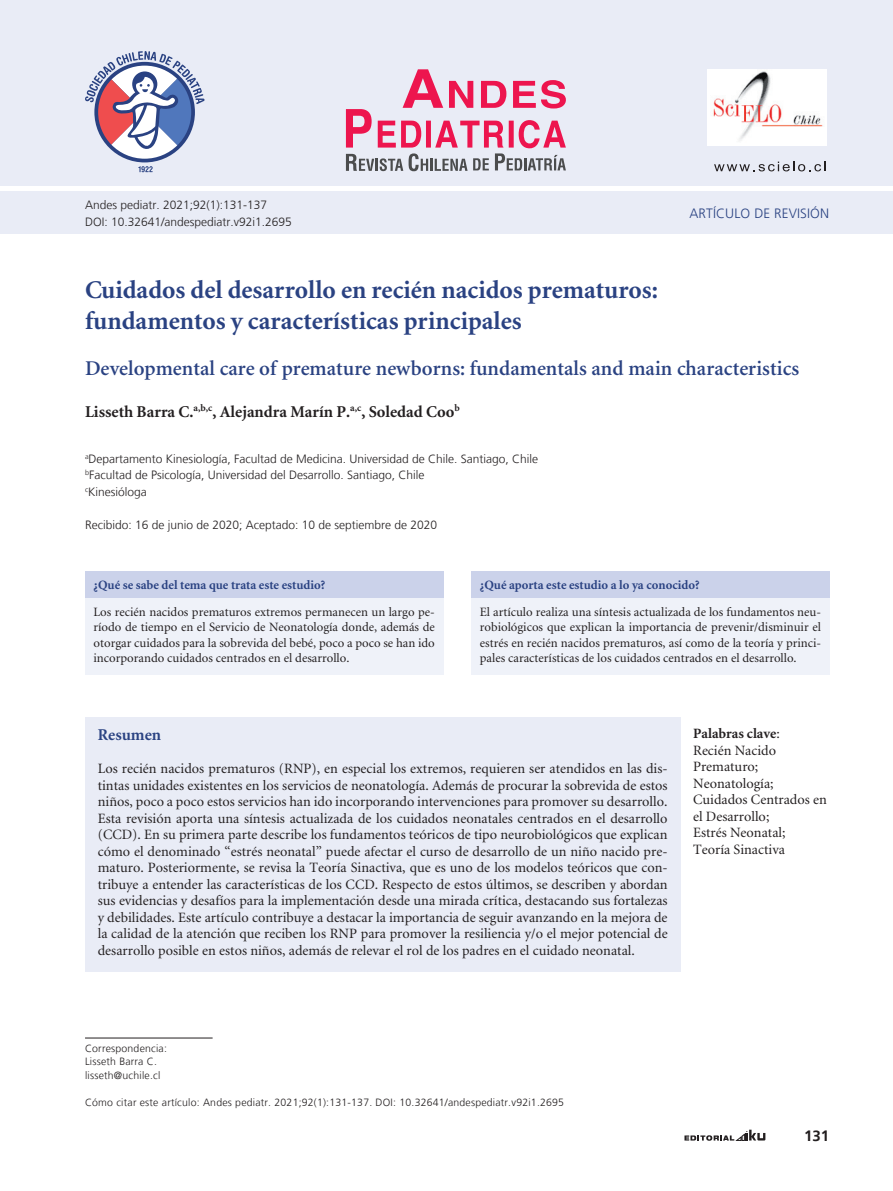
<style>
.page{position:relative;width:893px;height:1191px;background:#fff}
.page>*{position:absolute;margin:0;border:0;box-sizing:border-box;transform-origin:0 0}
.t1{font:700 25.5px/30.6px "Minion";color:#2a4282}
.t2{font:600 21px "Minion";color:#2a4282}
.t3{font:700 16.5px "Minion";color:#231f20}
.t4{font:700 16.5px "Minion";color:#2a4282}
.t5{font:700 15px "Frutiger LT";color:#231f20}
.t6{font:14.25px/16.5px "Minion";color:#231f20}
.t7{font:300 13.5px "Frutiger LT";letter-spacing:.01em;color:#2a4282}
.t8{font:12.75px/15.3px "Minion";color:#231f20;text-align:justify}
.t9{font:700 12.75px "Minion";color:#2a4282}
.t10{font:300 12px/16.5px "Frutiger LT";color:#231f20}
.t11{font:300 10.5px/13.5px "Frutiger LT";letter-spacing:.02em;color:#231f20}
.s1{font-weight:700}
</style>
<div class="page">
<svg style="left:684px;top:1129px;width:81px;height:11px"></svg>
<div style="left:0;top:192px;width:893px;height:42px;background:#e9ecf6"></div>
<div style="left:0;top:0;width:893px;height:186px;background:#e9ecf6"></div>
<svg style="left:714px;top:162px;width:111px;height:9px"></svg>
<svg style="left:138px;top:166px;width:15px;height:6px"></svg>
<svg style="left:85px;top:51px;width:120px;height:108px"></svg>
<img style="left:707px;top:70px;width:119px;height:75px">
<svg style="left:346px;top:69px;width:220px;height:102px"></svg>
<hr style="left:85px;top:1037px;width:128px;height:1px;background:#231f20">
<div style="left:85px;top:717px;width:595px;height:254px;background:#e9ecf6"></div>
<div style="left:85px;top:571px;width:358px;height:27px;background:#cbd2ea"></div>
<div style="left:85px;top:598px;width:358px;height:76px;background:#eff2f9"></div>
<div style="left:471px;top:571px;width:359px;height:27px;background:#cbd2ea"></div>
<div style="left:471px;top:598px;width:359px;height:76px;background:#eff2f9"></div>
<p class="t10" style="left:85px;top:197px;width:208px">Andes pediatr. 2021;92(1):131-137<br>DOI: 10.32641/andespediatr.v92i1.2695</p>
<p class="t7" style="left:689px;top:205px;width:36px">Artículo</p>
<p class="t7" style="left:754px;top:205px;width:34px">de Revisi</p>
<p class="t7" style="left:810px;top:205px;width:20px">ón</p>
<h1 class="t1" style="left:85px;top:276px;width:574px">Cuidados del desarrollo en recién nacidos prematuros: fundamentos y características principales</h1>
<h2 class="t2" style="left:85px;top:358px;width:716px">Developmental care of premature newborns: fundamentals and main characteristics</h2>
<p class="t3" style="left:85px;top:403px;width:376px">Lisseth Barra C.<sup>a,b,c</sup>, Alejandra Marín P.<sup>a,c</sup>, Soledad Coo<sup>b</sup></p>
<p class="t10" style="left:85px;top:450px;width:455px"><sup>a</sup>Departamento Kinesiología, Facultad de Medicina. Universidad de Chile. Santiago, Chile <sup>b</sup>Facultad de Psicología, Universidad del Desarrollo. Santiago, Chile<br><sup>c</sup>Kinesióloga</p>
<p class="t10" style="left:85px;top:516px;width:354px">Recibido: 16 de junio de 2020; Aceptado: 10 de septiembre de 2020</p>
<p class="t9" style="left:94px;top:579px;width:233px">¿Qué se sabe del tema que trata este estudio?</p>
<p class="t8" style="left:94px;top:605px;width:343px">Los recién nacidos prematuros extremos permanecen un largo pe&shy;ríodo de tiempo en el Servicio de Neonatología donde, además de otorgar cuidados para la sobrevida del bebé, poco a poco se han ido incorporando cuidados centrados en el desarrollo.</p>
<p class="t9" style="left:480px;top:579px;width:221px">¿Qué aporta este estudio a lo ya conocido?</p>
<p class="t8" style="left:480px;top:605px;width:343px">El artículo realiza una síntesis actualizada de los fundamentos neu&shy;robiológicos que explican la importancia de prevenir/disminuir el estrés en recién nacidos prematuros, así como de la teoría y princi&shy;pales características de los cuidados centrados en el desarrollo.</p>
<p class="t4" style="left:98px;top:726px;width:65px">Resumen</p>
<p class="t6" style="left:98px;top:761px;width:571px;text-align:justify">Los recién nacidos prematuros (RNP), en especial los extremos, requieren ser atendidos en las dis&shy;tintas unidades existentes en los servicios de neonatología. Además de procurar la sobrevida de estos niños, poco a poco estos servicios han ido incorporando intervenciones para promover su desarrollo.<br>Esta revisión aporta una síntesis actualizada de los cuidados neonatales centrados en el desarrollo (CCD). En su primera parte describe los fundamentos teóricos de tipo neurobiológicos que explican cómo el denominado “estrés neonatal” puede afectar el curso de desarrollo de un niño nacido pre&shy;maturo. Posteriormente, se revisa la Teoría Sinactiva, que es uno de los modelos teóricos que con&shy;tribuye a entender las características de los CCD. Respecto de estos últimos, se describen y abordan sus evidencias y desafíos para la implementación desde una mirada crítica, destacando sus fortalezas y debilidades. Este artículo contribuye a destacar la importancia de seguir avanzando en la mejora de la calidad de la atención que reciben los RNP para promover la resiliencia y/o el mejor potencial de desarrollo posible en estos niños, además de relevar el rol de los padres en el cuidado neonatal.</p>
<p class="t6" style="left:693px;top:726px;width:135px"><span class="s1">Palabras clave</span>:<br>Recién Nacido<br>Prematuro;<br>Neonatología;<br>Cuidados Centrados en el Desarrollo;<br>Estrés Neonatal;<br>Teoría Sinactiva</p>
<p class="t11" style="left:85px;top:1041px;width:83px">Correspondencia:<br>Lisseth Barra C. lisseth@uchile.cl</p>
<p class="t11" style="left:85px;top:1095px;width:481px">Cómo citar este artículo: Andes pediatr. 2021;92(1):131-137. DOI: 10.32641/andespediatr.v92i1.2695</p>
<p class="t5" style="left:804px;top:1127px;width:27px">131</p>
</div>
